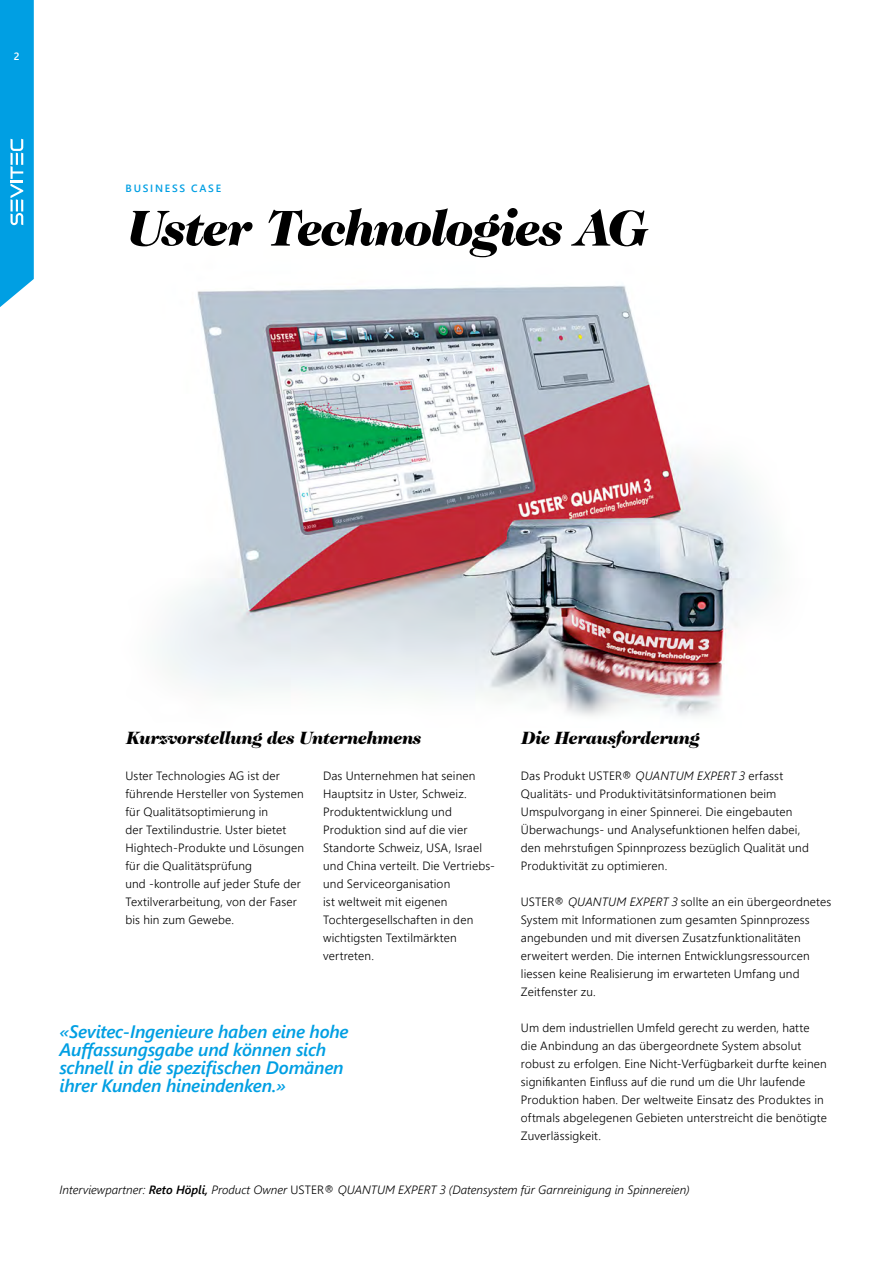
<style>
.page{position:relative;width:893px;height:1263px;background:#fff}
.page>*{position:absolute;margin:0;border:0;box-sizing:border-box;transform-origin:0 0}
.t1{font:italic 900 51px "Caslon 224 Std";letter-spacing:-.035em;color:#000}
.t2{font:italic 600 18px/18px "Segoe UI";letter-spacing:-.015em;color:#009fe3}
.t3{font:italic 900 18px "Caslon 224 Std";letter-spacing:-.02em;color:#000}
.t4{font:300 12px/18px "Segoe UI";letter-spacing:.015em;color:#000}
.t5{font:italic 300 12px "Segoe UI";color:#000}
.t6{font:600 10.5px "Segoe UI";letter-spacing:.165em;color:#009fe3}
.t7{font:600 10.5px "Segoe UI";color:#fff}
.s1{font-style:italic}
.s2{font-weight:600}
.s3{font-style:normal}
</style>
<div class="page">
<img style="left:160px;top:285px;width:616px;height:431px">
<svg style="left:0;top:0;width:34px;height:307px;background:#15a7e5"></svg>
<p class="t7" style="left:14px;top:46px;width:7px">2</p>
<p class="t6" style="left:126px;top:178px;width:97px">BUSINESS CASE</p>
<h1 class="t1" style="left:125px;top:198px;width:523px">Uster Technologies AG</h1>
<h2 class="t3" style="left:125px;top:727px;width:297px">Kurzvorstellung des Unternehmens</h2>
<h2 class="t3" style="left:521px;top:727px;width:180px">Die Herausforderung</h2>
<p class="t4" style="left:521px;top:765px;width:290px">Das Produkt USTER® <span class="s1">QUANTUM EXPERT 3</span> erfasst Qualitäts- und Produktivitätsinformationen beim Umspulvorgang in einer Spinnerei. Die eingebauten Überwachungs- und Analysefunktionen helfen dabei, den mehrstufigen Spinnprozess bezüglich Qualität und Produktivität zu optimieren.</p>
<p class="t4" style="left:521px;top:891px;width:312px">USTER® <span class="s1">QUANTUM EXPERT 3</span> sollte an ein übergeordnetes System mit Informationen zum gesamten Spinnprozess angebunden und mit diversen Zusatzfunktionalitäten erweitert werden. Die internen Entwicklungsressourcen liessen keine Realisierung im erwarteten Umfang und Zeitfenster zu.</p>
<p class="t4" style="left:521px;top:1017px;width:308px">Um dem industriellen Umfeld gerecht zu werden, hatte die Anbindung an das übergeordnete System absolut robust zu erfolgen. Eine Nicht-Verfügbarkeit durfte keinen signifikanten Einfluss auf die rund um die Uhr laufende Produktion haben. Der weltweite Einsatz des Produktes in oftmals abgelegenen Gebieten unterstreicht die benötigte Zuverlässigkeit.</p>
<p class="t4" style="left:125px;top:765px;width:180px">Uster Technologies AG ist der führende Hersteller von Systemen für Qualitätsoptimierung in<br>der Textilindustrie. Uster bietet<br>Hightech-Produkte und Lösungen für die Qualitätsprüfung<br>und -kontrolle auf jeder Stufe der<br>Textilverarbeitung, von der Faser bis hin zum Gewebe.</p>
<p class="t4" style="left:323px;top:765px;width:173px">Das Unternehmen hat seinen<br>Hauptsitz in Uster, Schweiz.<br>Produktentwicklung und<br>Produktion sind auf die vier<br>Standorte Schweiz, USA, Israel und China verteilt. Die Vertriebs&shy;und Serviceorganisation<br>ist weltweit mit eigenen<br>Tochtergesellschaften in den wichtigsten Textilmärkten vertreten.</p>
<h2 class="t2" style="left:60px;top:1019px;width:291px">«Sevitec-Ingenieure haben eine hohe Auffassungsgabe und können sich schnell in die spezifischen Domänen ihrer Kunden hineindenken.»</h2>
<p class="t5" style="left:60px;top:1178px;width:632px">Interviewpartner: <span class="s2">Reto Höpli,</span> Product Owner <span class="s3">USTER®</span> QUANTUM EXPERT 3 (Datensystem für Garnreinigung in Spinnereien)</p>
</div>
